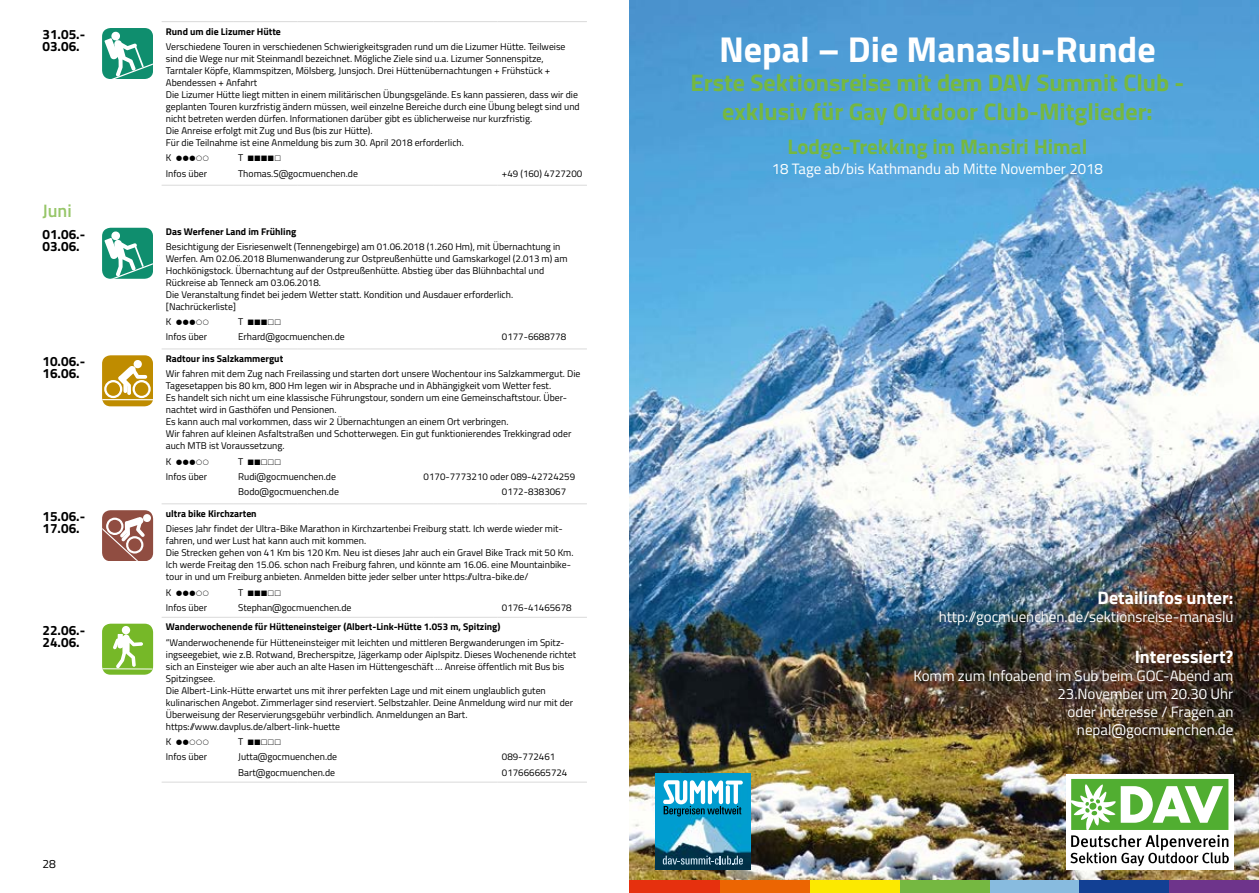
<style>
.page{position:relative;width:1259px;height:893px;background:#fff}
.page>*{position:absolute;margin:0;border:0;box-sizing:border-box;transform-origin:0 0}
.t1{font:700 36px "Titillium Web";color:#fff}
.t2{font:700 24px/28.8px "Titillium Web";color:#75b841;text-align:center}
.t3{font:700 21px "Titillium Web";color:#75b841}
.t4{font:18.3px "Helvetica";color:#000}
.t5{font:700 18px "Titillium Web";color:#fff}
.t6{font:600 18px "Titillium Web";color:#97c669}
.t7{font:15px/18px "Titillium Web";color:#fff;text-align:right}
.t8{font:700 13.5px/12px "Titillium Web";color:#000}
.t9{font:12px "Titillium Web";color:#000}
.t10{font:9.75px/12px "Titillium Web";color:#000}
.t11{font:700 9.75px "Titillium Web";color:#000}
</style>
<div class="page">
<hr style="left:162px;top:21px;width:72px;height:1px;background:#dadada">
<hr style="left:234px;top:21px;width:64px;height:1px;background:#dadada">
<hr style="left:298px;top:21px;width:72px;height:1px;background:#dadada">
<hr style="left:370px;top:21px;width:64px;height:1px;background:#dadada">
<hr style="left:434px;top:21px;width:63px;height:1px;background:#dadada">
<hr style="left:497px;top:21px;width:90px;height:1px;background:#dadada">
<hr style="left:162px;top:185px;width:72px;height:1px;background:#dadada">
<hr style="left:234px;top:185px;width:64px;height:1px;background:#dadada">
<hr style="left:298px;top:185px;width:72px;height:1px;background:#dadada">
<hr style="left:370px;top:185px;width:64px;height:1px;background:#dadada">
<hr style="left:434px;top:185px;width:63px;height:1px;background:#dadada">
<hr style="left:497px;top:185px;width:90px;height:1px;background:#dadada">
<svg style="left:102px;top:28px;width:51px;height:51px"></svg>
<hr style="left:162px;top:349px;width:72px;height:1px;background:#dadada">
<hr style="left:234px;top:349px;width:64px;height:1px;background:#dadada">
<hr style="left:298px;top:349px;width:72px;height:1px;background:#dadada">
<hr style="left:370px;top:349px;width:64px;height:1px;background:#dadada">
<hr style="left:434px;top:349px;width:63px;height:1px;background:#dadada">
<hr style="left:497px;top:349px;width:90px;height:1px;background:#dadada">
<hr style="left:162px;top:503px;width:72px;height:1px;background:#dadada">
<hr style="left:234px;top:503px;width:64px;height:1px;background:#dadada">
<hr style="left:298px;top:503px;width:72px;height:1px;background:#dadada">
<hr style="left:370px;top:503px;width:64px;height:1px;background:#dadada">
<hr style="left:434px;top:503px;width:63px;height:1px;background:#dadada">
<hr style="left:497px;top:503px;width:90px;height:1px;background:#dadada">
<hr style="left:162px;top:617px;width:72px;height:1px;background:#dadada">
<hr style="left:234px;top:617px;width:64px;height:1px;background:#dadada">
<hr style="left:298px;top:617px;width:72px;height:1px;background:#dadada">
<hr style="left:370px;top:617px;width:64px;height:1px;background:#dadada">
<hr style="left:434px;top:617px;width:63px;height:1px;background:#dadada">
<hr style="left:497px;top:617px;width:90px;height:1px;background:#dadada">
<hr style="left:162px;top:782px;width:72px;height:1px;background:#dadada">
<hr style="left:234px;top:782px;width:64px;height:1px;background:#dadada">
<hr style="left:298px;top:782px;width:72px;height:1px;background:#dadada">
<hr style="left:370px;top:782px;width:64px;height:1px;background:#dadada">
<hr style="left:434px;top:782px;width:63px;height:1px;background:#dadada">
<hr style="left:497px;top:782px;width:90px;height:1px;background:#dadada">
<svg style="left:102px;top:228px;width:51px;height:51px"></svg>
<svg style="left:102px;top:355px;width:51px;height:51px"></svg>
<svg style="left:102px;top:510px;width:51px;height:51px"></svg>
<svg style="left:102px;top:624px;width:51px;height:51px"></svg>
<img style="left:629px;top:0;width:630px;height:880px">
<img style="left:655px;top:774px;width:95px;height:96px">
<svg style="left:663px;top:856px;width:80px;height:9px"></svg>
<svg style="left:662px;top:779px;width:81px;height:37px"></svg>
<div style="left:1066px;top:774px;width:167px;height:96px;background:#fff"></div>
<svg style="left:1070px;top:779px;width:158px;height:87px"></svg>
<div style="left:629px;top:880px;width:91px;height:13px;background:#e6300e"></div>
<div style="left:720px;top:880px;width:90px;height:13px;background:#ec6502"></div>
<div style="left:810px;top:880px;width:90px;height:13px;background:#fce900"></div>
<div style="left:900px;top:880px;width:89px;height:13px;background:#75b841"></div>
<div style="left:989px;top:880px;width:90px;height:13px;background:#88bbdf"></div>
<div style="left:1079px;top:880px;width:90px;height:13px;background:#124094"></div>
<div style="left:1169px;top:880px;width:90px;height:13px;background:#6e348b"></div>
<h3 class="t8" style="left:43px;top:28px;width:44px">31.05.-<br>03.06.</h3>
<p class="t11" style="left:166px;top:24px;width:116px">Rund um die Lizumer Hütte</p>
<h3 class="t4" style="left:4px;top:25px;width:324px">jekt1_Layout 1 14.10.16 20:18 Seite 1</h3>
<p class="t10" style="left:166px;top:40px;width:415px">Verschiedene Touren in verschiedenen Schwierigkeitsgraden rund um die Lizumer Hütte. Teilweise sind die Wege nur mit Steinmandl bezeichnet. Mögliche Ziele sind u.a. Lizumer Sonnenspitze, Tarntaler Köpfe, Klammspitzen, Mölsberg, Junsjoch. Drei Hüttenübernachtungen + Frühstück + Abendessen + Anfahrt<br>Die Lizumer Hütte liegt mitten in einem militärischen Übungsgelände. Es kann passieren, dass wir die geplanten Touren kurzfristig ändern müssen, weil einzelne Bereiche durch eine Übung belegt sind und nicht betreten werden dürfen. Informationen darüber gibt es üblicherweise nur kurzfristig.<br>Die Anreise erfolgt mit Zug und Bus (bis zur Hütte).<br>Für die Teilnahme ist eine Anmeldung bis zum 30. April 2018 erforderlich.</p>
<p class="t10" style="left:166px;top:152px;width:7px">K</p>
<p class="t10" style="left:238px;top:152px;width:7px">T</p>
<p class="t10" style="left:166px;top:167px;width:43px">Infos über</p>
<p class="t10" style="left:238px;top:167px;width:121px">Thomas.S@gocmuenchen.de</p>
<p class="t10" style="left:502px;top:167px;width:82px">+49 (160) 4727200</p>
<h3 class="t6" style="left:43px;top:197px;width:31px">Juni</h3>
<h3 class="t8" style="left:43px;top:227px;width:44px">01.06.-<br>03.06.</h3>
<p class="t11" style="left:166px;top:224px;width:132px">Das Werfener Land im Frühling</p>
<p class="t10" style="left:166px;top:240px;width:403px">Besichtigung der Eisriesenwelt (Tennengebirge) am 01.06.2018 (1.260 Hm), mit Übernachtung in Werfen. Am 02.06.2018 Blumenwanderung zur Ostpreußenhütte und Gamskarkogel (2.013 m) am Hochkönigstock. Übernachtung auf der Ostpreußenhütte. Abstieg über das Blühnbachtal und Rückreise ab Tenneck am 03.06.2018.<br>Die Veranstaltung findet bei jedem Wetter statt. Kondition und Ausdauer erforderlich. [Nachrückerliste]</p>
<p class="t10" style="left:166px;top:315px;width:7px">K</p>
<p class="t10" style="left:238px;top:315px;width:7px">T</p>
<p class="t10" style="left:166px;top:331px;width:43px">Infos über</p>
<p class="t10" style="left:238px;top:331px;width:108px">Erhard@gocmuenchen.de</p>
<p class="t10" style="left:502px;top:331px;width:66px">0177-6688778</p>
<h3 class="t8" style="left:43px;top:355px;width:44px">10.06.-<br>16.06.</h3>
<p class="t11" style="left:166px;top:351px;width:119px">Radtour ins Salzkammergut</p>
<p class="t10" style="left:166px;top:368px;width:416px">Wir fahren mit dem Zug nach Freilassing und starten dort unsere Wochentour ins Salzkammergut. Die Tagesetappen bis 80 km, 800 Hm legen wir in Absprache und in Abhängigkeit vom Wetter fest.<br>Es handelt sich nicht um eine klassische Führungstour, sondern um eine Gemeinschaftstour. Über&shy;nachtet wird in Gasthöfen und Pensionen.<br>Es kann auch mal vorkommen, dass wir 2 Übernachtungen an einem Ort verbringen.<br>Wir fahren auf kleinen Asfaltstraßen und Schotterwegen. Ein gut funktionierendes Trekkingrad oder auch MTB ist Voraussetzung.</p>
<p class="t10" style="left:166px;top:455px;width:7px">K</p>
<p class="t10" style="left:238px;top:455px;width:7px">T</p>
<p class="t10" style="left:166px;top:470px;width:43px">Infos über</p>
<p class="t10" style="left:238px;top:470px;width:99px">Rudi@gocmuenchen.de</p>
<p class="t10" style="left:424px;top:470px;width:153px">0170-7773210 oder 089-42724259</p>
<p class="t10" style="left:238px;top:485px;width:102px">Bodo@gocmuenchen.de</p>
<p class="t10" style="left:502px;top:485px;width:66px">0172-8383067</p>
<h3 class="t8" style="left:43px;top:510px;width:44px">15.06.-<br>17.06.</h3>
<p class="t11" style="left:166px;top:506px;width:92px">ultra bike Kirchzarten</p>
<p class="t10" style="left:166px;top:522px;width:409px">Dieses Jahr findet der Ultra-Bike Marathon in Kirchzartenbei Freiburg statt. Ich werde wieder mit&shy;fahren, und wer Lust hat kann auch mit kommen.<br>Die Strecken gehen von 41 Km bis 120 Km. Neu ist dieses Jahr auch ein Gravel Bike Track mit 50 Km.<br>Ich werde Freitag den 15.06. schon nach Freiburg fahren, und könnte am 16.06. eine Mountainbike&shy;tour in und um Freiburg anbieten. Anmelden bitte jeder selber unter https://ultra-bike.de/</p>
<p class="t10" style="left:166px;top:586px;width:7px">K</p>
<p class="t10" style="left:238px;top:586px;width:7px">T</p>
<p class="t10" style="left:166px;top:601px;width:43px">Infos über</p>
<p class="t10" style="left:238px;top:601px;width:115px">Stephan@gocmuenchen.de</p>
<p class="t10" style="left:502px;top:601px;width:71px">0176-41465678</p>
<h3 class="t8" style="left:43px;top:623px;width:44px">22.06.-<br>24.06.</h3>
<p class="t11" style="left:166px;top:620px;width:336px">Wanderwochenende für Hütteneinsteiger (Albert-Link-Hütte 1.053 m, Spitzing)</p>
<p class="t10" style="left:166px;top:636px;width:412px">“Wanderwochenende für Hütteneinsteiger mit leichten und mittleren Bergwanderungen im Spitz&shy;ingseegebiet, wie z.B. Rotwand, Brecherspitze, Jägerkamp oder Aiplspitz. Dieses Wochenende richtet sich an Einsteiger wie aber auch an alte Hasen im Hüttengeschäft … Anreise öffentlich mit Bus bis Spitzingsee.<br>Die Albert-Link-Hütte erwartet uns mit ihrer perfekten Lage und mit einem unglaublich guten kulinarischen Angebot. Zimmerlager sind reserviert. Selbstzahler. Deine Anmeldung wird nur mit der Überweisung der Reservierungsgebühr verbindlich. Anmeldungen an Bart. https://www.davplus.de/albert-link-huette</p>
<p class="t10" style="left:166px;top:735px;width:7px">K</p>
<p class="t10" style="left:238px;top:735px;width:7px">T</p>
<p class="t10" style="left:166px;top:750px;width:43px">Infos über</p>
<p class="t10" style="left:238px;top:750px;width:100px">Jutta@gocmuenchen.de</p>
<p class="t10" style="left:502px;top:750px;width:55px">089-772461</p>
<p class="t10" style="left:238px;top:766px;width:98px">Bart@gocmuenchen.de</p>
<p class="t10" style="left:502px;top:766px;width:67px">017666665724</p>
<p class="t9" style="left:43px;top:855px;width:15px">28</p>
<h1 class="t1" style="left:719px;top:22px;width:438px">Nepal – Die Manaslu-Runde</h1>
<h2 class="t2" style="left:690px;top:67px;width:495px">Erste Sektionsreise mit dem DAV Summit Club - exklusiv für Gay Outdoor Club-Mitglieder:</h2>
<h3 class="t3" style="left:787px;top:130px;width:301px">Lodge-Trekking im Mansiri Himal</h3>
<h3 class="t7" style="left:772px;top:159px;width:333px">18 Tage ab/bis Kathmandu ab Mitte November 2018</h3>
<h3 class="t5" style="left:1097px;top:584px;width:137px">Detailinfos unter:</h3>
<h3 class="t7" style="left:938px;top:607px;width:296px">http://gocmuenchen.de/sektionsreise-manaslu</h3>
<h3 class="t5" style="left:1134px;top:643px;width:100px">Interessiert?</h3>
<h3 class="t7" style="left:913px;top:666px;width:322px">Komm zum Infoabend im Sub beim GOC-Abend am<br>23.November um 20.30 Uhr<br>oder Interesse / Fragen an nepal@gocmuenchen.de</h3>
</div>
